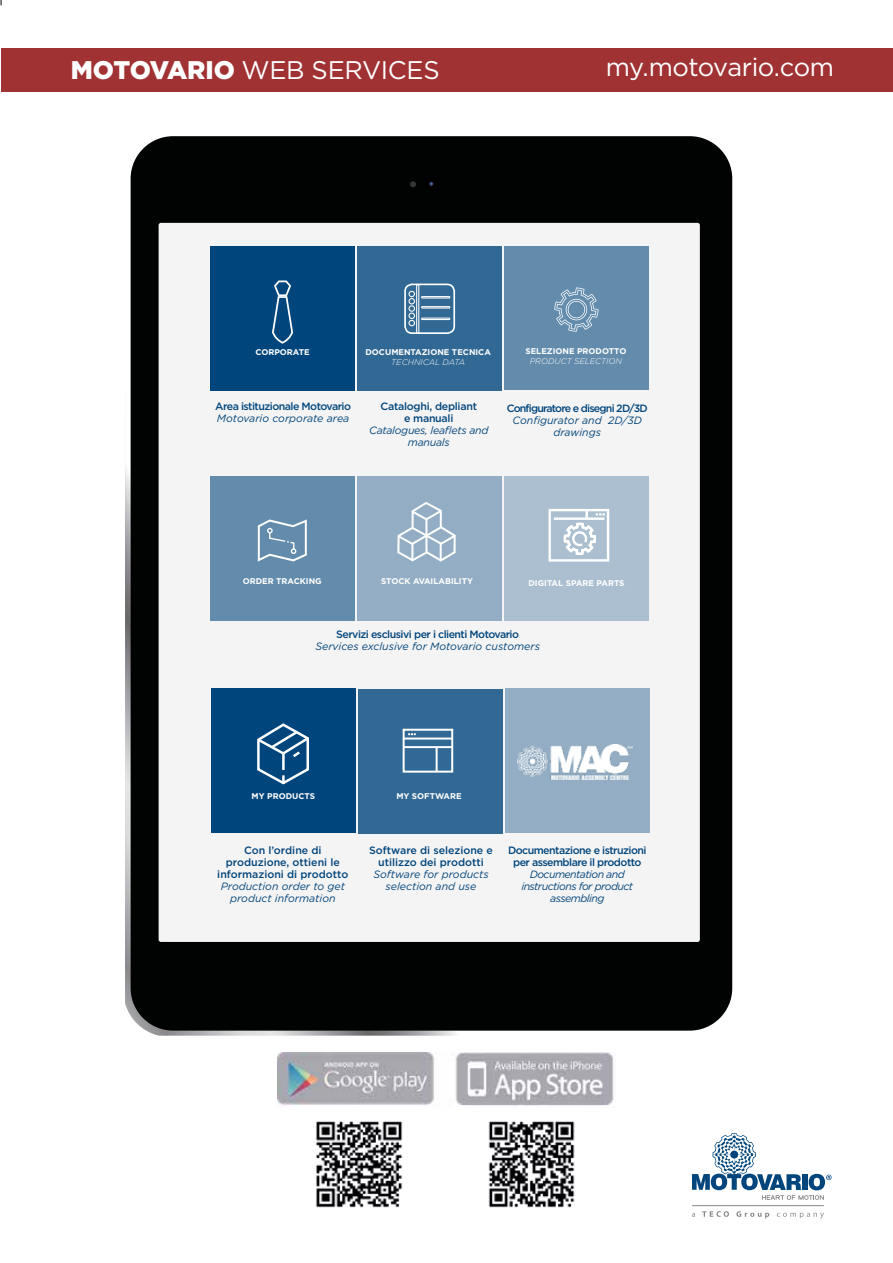
<style>
.page{position:relative;width:893px;height:1263px;background:#fff}
.page>*{position:absolute;margin:0;border:0;box-sizing:border-box;transform-origin:0 0}
.t1{font:25.5px "Gotham";letter-spacing:-.02em;color:#fff}
.t2{font:italic 10.65px/12px "Gotham";letter-spacing:-.005em;color:#00457c;text-align:center}
.t3{font:500 10.65px/12px "Gotham";letter-spacing:-.05em;color:#00457c;text-align:center}
.t4{font:500 10.65px/12px "Gotham";color:#00457c;text-align:center}
.t5{font:italic 10.65px/12px "Gotham";letter-spacing:-.05em;color:#00457c;text-align:center}
.t6{font:italic 10.65px/12px "Gotham";letter-spacing:-.025em;color:#00457c;text-align:center}
.t7{font:500 10.65px/12px "Gotham";letter-spacing:-.025em;color:#00457c;text-align:center}
.t8{font:500 10.65px "Gotham";letter-spacing:-.075em;color:#00457c}
.t9{font:700 8.25px "Gotham";color:#fff}
.t10{font:italic 300 8.25px "Gotham";color:#fff}
.s1{font-weight:900}
</style>
<div class="page">
<div style="left:131px;top:136px;width:601px;height:895px;background:#010202;border-radius:42px"></div>
<div style="left:159px;top:223px;width:541px;height:719px;background:#f5f4f4;border-radius:2px"></div>
<svg style="left:429px;top:181px;width:5px;height:5px"></svg>
<svg style="left:410px;top:181px;width:6px;height:6px"></svg>
<div style="left:1px;top:49px;width:892px;height:43px;background:#a03233"></div>
<svg style="left:692px;top:1133px;width:139px;height:67px"></svg>
<hr style="left:692px;top:1205px;width:132px;height:1px;background:#878686">
<svg style="left:692px;top:1211px;width:132px;height:7px"></svg>
<div style="left:505px;top:689px;width:144px;height:144px;background:#93aec4"></div>
<img style="left:518px;top:745px;width:114px;height:35px">
<div style="left:504px;top:247px;width:144px;height:143px;background:#628bac"></div>
<div style="left:211px;top:246px;width:144px;height:144px;background:#00457c"></div>
<svg style="left:272px;top:280px;width:21px;height:64px"></svg>
<div style="left:357px;top:247px;width:144px;height:144px;background:#316894"></div>
<svg style="left:554px;top:288px;width:44px;height:44px"></svg>
<div style="left:408px;top:291px;width:7px;height:6px;border:1px solid #fff;border-radius:50%"></div>
<div style="left:408px;top:298px;width:7px;height:6px;border:1px solid #fff;border-radius:50%"></div>
<div style="left:408px;top:305px;width:7px;height:7px;border:1px solid #fff;border-radius:50%"></div>
<div style="left:408px;top:313px;width:7px;height:6px;border:1px solid #fff;border-radius:50%"></div>
<div style="left:408px;top:320px;width:7px;height:6px;border:1px solid #fff;border-radius:50%"></div>
<div style="left:416px;top:284px;width:3px;height:50px;border:1px solid #fff"></div>
<div style="left:421px;top:296px;width:29px;height:3px;border:1px solid #fff"></div>
<div style="left:421px;top:306px;width:29px;height:3px;border:1px solid #fff"></div>
<div style="left:421px;top:318px;width:29px;height:2px;border:1px solid #fff"></div>
<div style="left:404px;top:284px;width:51px;height:50px;border:2px solid #fff;border-radius:7px"></div>
<div style="left:211px;top:689px;width:144px;height:144px;background:#00457c"></div>
<div style="left:358px;top:689px;width:144px;height:144px;background:#316894"></div>
<svg style="left:257px;top:723px;width:52px;height:62px"></svg>
<div style="left:403px;top:729px;width:50px;height:44px;border:2px solid #fff"></div>
<hr style="left:404px;top:737px;width:48px;height:2px;background:#fff">
<hr style="left:404px;top:746px;width:48px;height:2px;background:#fff">
<hr style="left:436px;top:747px;width:2px;height:25px;background:#fff">
<svg style="left:408px;top:733px;width:8px;height:2px"></svg>
<div style="left:211px;top:476px;width:144px;height:144px;background:#628bac"></div>
<div style="left:357px;top:476px;width:144px;height:144px;background:#93aec4"></div>
<svg style="left:257px;top:519px;width:50px;height:43px"></svg>
<svg style="left:397px;top:502px;width:59px;height:60px"></svg>
<div style="left:505px;top:476px;width:144px;height:144px;background:#abbfd0"></div>
<div style="left:548px;top:509px;width:61px;height:53px;border:2px solid #fff"></div>
<hr style="left:554px;top:517px;width:50px;height:3px;background:#fff">
<svg style="left:563px;top:510px;width:42px;height:52px"></svg>
<img style="left:278px;top:1052px;width:336px;height:54px">
<img style="left:488px;top:1121px;width:87px;height:87px">
<img style="left:316px;top:1121px;width:87px;height:87px">
<h1 class="t1" style="left:71px;top:54px;width:370px"><span class="s1">MOTOVARIO</span> WEB SERVICES</h1>
<h1 class="t1" style="left:606px;top:50px;width:230px">my.motovario.com</h1>
<p class="t9" style="left:255px;top:346px;width:56px">CORPORATE</p>
<p class="t9" style="left:525px;top:346px;width:103px">SELEZIONE PRODOTTO</p>
<p class="t10" style="left:530px;top:356px;width:94px">PRODUCT SELECTION</p>
<p class="t9" style="left:365px;top:347px;width:127px">DOCUMENTAZIONE TECNICA</p>
<p class="t10" style="left:391px;top:357px;width:75px">TECHNICAL DATA</p>
<p class="t3" style="left:215px;top:400px;width:137px">Area istituzionale Motovario</p>
<p class="t2" style="left:217px;top:412px;width:134px">Motovario corporate area</p>
<p class="t7" style="left:381px;top:400px;width:98px">Cataloghi, depliant e manuali</p>
<p class="t6" style="left:369px;top:424px;width:121px">Catalogues, leaflets and manuals</p>
<p class="t8" style="left:507px;top:402px;width:142px">Configuratore e disegni 2D/3D</p>
<p class="t2" style="left:512px;top:414px;width:131px">Configurator and 2D/3D drawings</p>
<p class="t9" style="left:243px;top:575px;width:80px">ORDER TRACKING</p>
<p class="t9" style="left:381px;top:576px;width:93px">STOCK AVAILABILITY</p>
<p class="t9" style="left:528px;top:577px;width:98px">DIGITAL SPARE PARTS</p>
<p class="t3" style="left:336px;top:628px;width:184px">Servizi esclusivi per i clienti Motovario</p>
<p class="t2" style="left:315px;top:640px;width:226px">Services exclusive for Motovario customers</p>
<p class="t9" style="left:252px;top:790px;width:65px">MY PRODUCTS</p>
<p class="t9" style="left:396px;top:790px;width:67px">MY SOFTWARE</p>
<p class="t4" style="left:217px;top:844px;width:133px">Con l’ordine di produzione, ottieni le informazioni di prodotto</p>
<p class="t2" style="left:221px;top:880px;width:126px">Production order to get product information</p>
<p class="t4" style="left:369px;top:844px;width:125px">Software di selezione e utilizzo dei prodotti</p>
<p class="t2" style="left:373px;top:868px;width:117px">Software for products selection and use</p>
<p class="t3" style="left:508px;top:844px;width:140px">Documentazione e istruzioni per assemblare il prodotto</p>
<p class="t5" style="left:521px;top:868px;width:113px">Documentation and instructions for product assembling</p>
</div>
